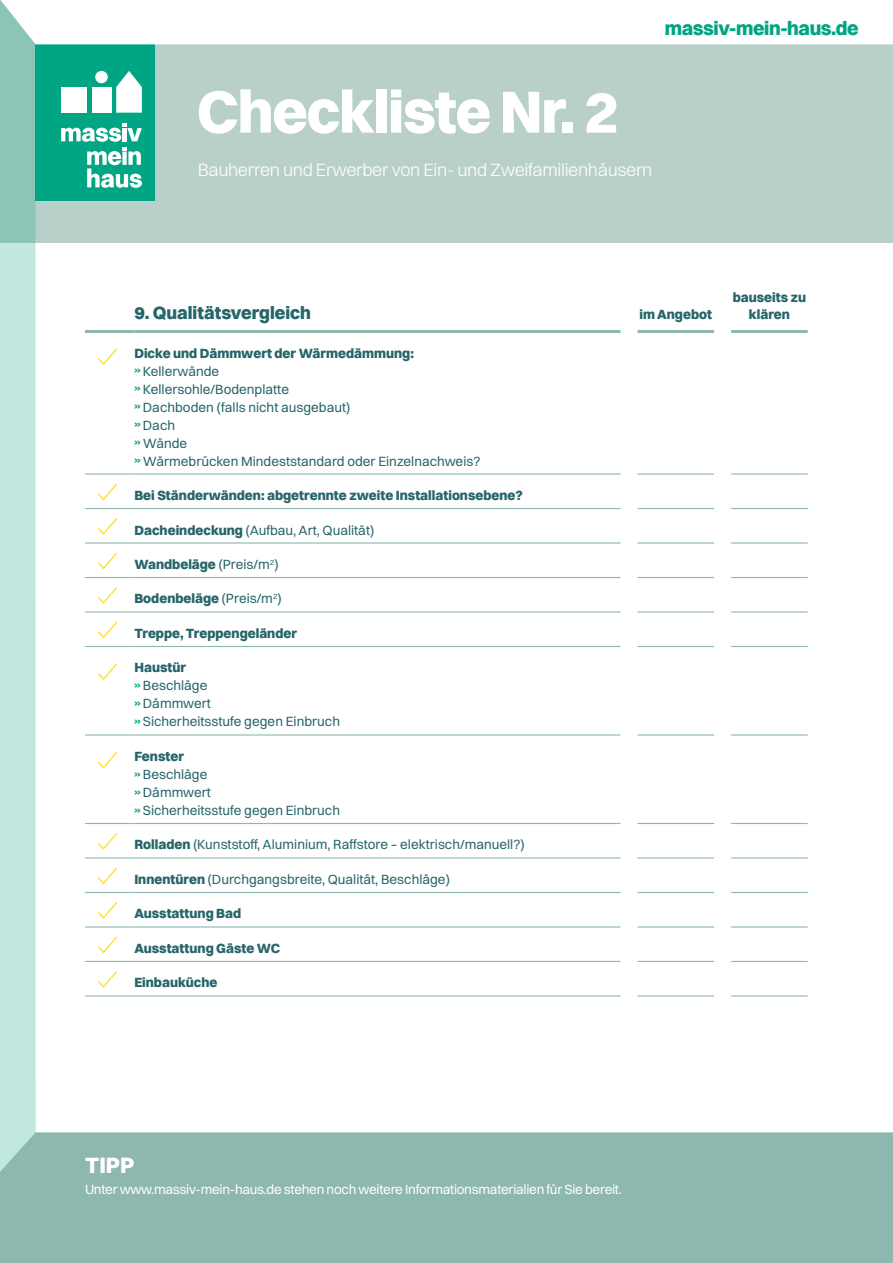
<style>
.page{position:relative;width:893px;height:1263px;background:#fff}
.page>*{position:absolute;margin:0;border:0;box-sizing:border-box;transform-origin:0 0}
.t1{font:800 60px "Switzer";letter-spacing:-.02em;color:#fff}
.t2{font:800 22.5px "Switzer";color:#fff}
.t3{font:800 19.5px "Switzer";letter-spacing:-.02em;color:#00a583}
.t4{font:300 18px "Switzer";letter-spacing:-.02em;color:#fff}
.t5{font:800 18px "Switzer";color:#266569}
.t6{font:13.5px/18px "Switzer";color:#266569}
.t7{font:800 13.5px/17.2px "Switzer";color:#266569;text-align:center}
.t8{font:13.5px "Switzer";letter-spacing:-.02em;color:#fff}
.s1{font-weight:800}
.s2{font-weight:400}
</style>
<div class="page">
<div style="left:0;top:0;width:893px;height:243px;background:#b9d0ca"></div>
<svg style="left:0;top:44px;width:36px;height:1088px;background:#b6e1d8"></svg>
<div style="left:36px;top:45px;width:119px;height:156px;background:#00a583"></div>
<div style="left:61px;top:87px;width:26px;height:26px;background:#fff"></div>
<svg style="left:116px;top:71px;width:26px;height:42px"></svg>
<div style="left:92px;top:87px;width:19px;height:26px;background:#fff"></div>
<div style="left:95px;top:71px;width:13px;height:12px;background:#fff;border-radius:50%"></div>
<svg style="left:61px;top:124px;width:81px;height:64px"></svg>
<div style="left:0;top:0;width:893px;height:44px;background:#fff"></div>
<div style="left:0;top:1132px;width:893px;height:131px;background:#8eb7ad"></div>
<hr style="left:134px;top:473px;width:487px;height:2px;background:#8eb7ad">
<hr style="left:638px;top:473px;width:76px;height:2px;background:#8eb7ad">
<hr style="left:731px;top:473px;width:77px;height:2px;background:#8eb7ad">
<hr style="left:134px;top:330px;width:487px;height:3px;background:#8eb7ad">
<hr style="left:638px;top:330px;width:76px;height:3px;background:#8eb7ad">
<hr style="left:731px;top:330px;width:77px;height:3px;background:#8eb7ad">
<hr style="left:134px;top:508px;width:487px;height:1px;background:#8eb7ad">
<hr style="left:638px;top:508px;width:76px;height:1px;background:#8eb7ad">
<hr style="left:731px;top:508px;width:77px;height:1px;background:#8eb7ad">
<hr style="left:134px;top:542px;width:487px;height:2px;background:#8eb7ad">
<hr style="left:638px;top:542px;width:76px;height:2px;background:#8eb7ad">
<hr style="left:731px;top:542px;width:77px;height:2px;background:#8eb7ad">
<hr style="left:134px;top:577px;width:487px;height:1px;background:#8eb7ad">
<hr style="left:638px;top:577px;width:76px;height:1px;background:#8eb7ad">
<hr style="left:731px;top:577px;width:77px;height:1px;background:#8eb7ad">
<hr style="left:134px;top:611px;width:487px;height:1px;background:#8eb7ad">
<hr style="left:638px;top:611px;width:76px;height:1px;background:#8eb7ad">
<hr style="left:731px;top:611px;width:77px;height:1px;background:#8eb7ad">
<hr style="left:134px;top:646px;width:487px;height:1px;background:#8eb7ad">
<hr style="left:638px;top:646px;width:76px;height:1px;background:#8eb7ad">
<hr style="left:731px;top:646px;width:77px;height:1px;background:#8eb7ad">
<hr style="left:134px;top:734px;width:487px;height:1px;background:#8eb7ad">
<hr style="left:638px;top:734px;width:76px;height:1px;background:#8eb7ad">
<hr style="left:731px;top:734px;width:77px;height:1px;background:#8eb7ad">
<hr style="left:134px;top:823px;width:487px;height:1px;background:#8eb7ad">
<hr style="left:638px;top:823px;width:76px;height:1px;background:#8eb7ad">
<hr style="left:731px;top:823px;width:77px;height:1px;background:#8eb7ad">
<hr style="left:134px;top:857px;width:487px;height:1px;background:#8eb7ad">
<hr style="left:638px;top:857px;width:76px;height:1px;background:#8eb7ad">
<hr style="left:731px;top:857px;width:77px;height:1px;background:#8eb7ad">
<hr style="left:134px;top:892px;width:487px;height:1px;background:#8eb7ad">
<hr style="left:638px;top:892px;width:76px;height:1px;background:#8eb7ad">
<hr style="left:731px;top:892px;width:77px;height:1px;background:#8eb7ad">
<hr style="left:134px;top:926px;width:487px;height:1px;background:#8eb7ad">
<hr style="left:638px;top:926px;width:76px;height:1px;background:#8eb7ad">
<hr style="left:731px;top:926px;width:77px;height:1px;background:#8eb7ad">
<hr style="left:134px;top:961px;width:487px;height:1px;background:#8eb7ad">
<hr style="left:638px;top:961px;width:76px;height:1px;background:#8eb7ad">
<hr style="left:731px;top:961px;width:77px;height:1px;background:#8eb7ad">
<hr style="left:134px;top:995px;width:487px;height:1px;background:#8eb7ad">
<hr style="left:638px;top:995px;width:76px;height:1px;background:#8eb7ad">
<hr style="left:731px;top:995px;width:77px;height:1px;background:#8eb7ad">
<hr style="left:85px;top:330px;width:49px;height:3px;background:#8eb7ad">
<hr style="left:85px;top:508px;width:49px;height:1px;background:#8eb7ad">
<hr style="left:85px;top:542px;width:49px;height:2px;background:#8eb7ad">
<hr style="left:85px;top:577px;width:49px;height:1px;background:#8eb7ad">
<hr style="left:85px;top:611px;width:49px;height:1px;background:#8eb7ad">
<hr style="left:85px;top:646px;width:49px;height:1px;background:#8eb7ad">
<hr style="left:85px;top:734px;width:49px;height:1px;background:#8eb7ad">
<hr style="left:85px;top:823px;width:49px;height:1px;background:#8eb7ad">
<hr style="left:85px;top:857px;width:49px;height:1px;background:#8eb7ad">
<hr style="left:85px;top:892px;width:49px;height:1px;background:#8eb7ad">
<hr style="left:85px;top:926px;width:49px;height:1px;background:#8eb7ad">
<hr style="left:85px;top:961px;width:49px;height:1px;background:#8eb7ad">
<hr style="left:85px;top:995px;width:49px;height:1px;background:#8eb7ad">
<hr style="left:85px;top:473px;width:49px;height:2px;background:#8eb7ad">
<svg style="left:98px;top:348px;width:19px;height:17px"></svg>
<svg style="left:98px;top:484px;width:19px;height:16px"></svg>
<svg style="left:98px;top:518px;width:19px;height:16px"></svg>
<svg style="left:98px;top:553px;width:19px;height:16px"></svg>
<svg style="left:98px;top:587px;width:19px;height:16px"></svg>
<svg style="left:98px;top:622px;width:19px;height:16px"></svg>
<svg style="left:98px;top:663px;width:19px;height:17px"></svg>
<svg style="left:98px;top:752px;width:19px;height:16px"></svg>
<svg style="left:98px;top:833px;width:19px;height:16px"></svg>
<svg style="left:98px;top:867px;width:19px;height:17px"></svg>
<svg style="left:98px;top:902px;width:19px;height:16px"></svg>
<svg style="left:98px;top:936px;width:19px;height:17px"></svg>
<svg style="left:98px;top:971px;width:19px;height:16px"></svg>
<h3 class="t3" style="left:665px;top:16px;width:196px">massiv-mein-haus.de</h3>
<h1 class="t1" style="left:197px;top:74px;width:423px">Checkliste Nr. 2</h1>
<h3 class="t4" style="left:198px;top:159px;width:456px">Bauherren und Erwerber von Ein- und Zweifamilienhäusern</h3>
<h3 class="t5" style="left:134px;top:301px;width:178px">9. Qualitätsvergleich</h3>
<p class="t7" style="left:640px;top:305px;width:74px">im Angebot</p>
<p class="t6" style="left:134px;top:344px;width:348px"><span class="s1">Dicke und Dämmwert der Wärmedämmung:<br></span><sup>»</sup> Kellerwände<br><sup>»</sup> Kellersohle/Bodenplatte<br><sup>»</sup> Dachboden (falls nicht ausgebaut)<br><sup>»</sup> Dach<br><sup>»</sup> Wände<br><sup>»</sup> Wärmebrücken Mindeststandard oder Einzelnachweis?</p>
<p class="t7" style="left:134px;top:486px;width:390px">Bei Ständerwänden: abgetrennte zweite Installationsebene?</p>
<p class="t6" style="left:134px;top:521px;width:242px"><span class="s1">Dacheindeckung</span> (Aufbau, Art, Qualität)</p>
<p class="t7" style="left:134px;top:555px;width:146px">Wandbeläge <span class="s2">(Preis/m</span><sup>2</sup><span class="s2">)</span></p>
<p class="t7" style="left:134px;top:590px;width:149px">Bodenbeläge <span class="s2">(Preis/m</span><sup>2</sup><span class="s2">)</span></p>
<p class="t7" style="left:134px;top:624px;width:164px">Treppe, Treppengeländer</p>
<p class="t6" style="left:134px;top:659px;width:207px"><span class="s1">Haustür<br></span><sup>»</sup> Beschläge<br><sup>»</sup> Dämmwert<br><sup>»</sup> Sicherheitsstufe gegen Einbruch</p>
<p class="t6" style="left:134px;top:747px;width:207px"><span class="s1">Fenster<br></span><sup>»</sup> Beschläge<br><sup>»</sup> Dämmwert<br><sup>»</sup> Sicherheitsstufe gegen Einbruch</p>
<p class="t6" style="left:134px;top:836px;width:392px"><span class="s1">Rolladen</span> (Kunststoff, Aluminium, Raffstore – elektrisch/manuell?)</p>
<p class="t6" style="left:134px;top:870px;width:317px"><span class="s1">Innentüren</span> (Durchgangsbreite, Qualität, Beschläge)</p>
<p class="t7" style="left:134px;top:905px;width:108px">Ausstattung Bad</p>
<p class="t7" style="left:134px;top:939px;width:147px">Ausstattung Gäste WC</p>
<p class="t7" style="left:134px;top:974px;width:85px">Einbauküche</p>
<p class="t7" style="left:733px;top:288px;width:75px">bauseits zu klären</p>
<h2 class="t2" style="left:85px;top:1151px;width:51px">TIPP</h2>
<p class="t8" style="left:85px;top:1181px;width:538px">Unter www.massiv-mein-haus.de stehen noch weitere Informationsmaterialien für Sie bereit.</p>
</div>
